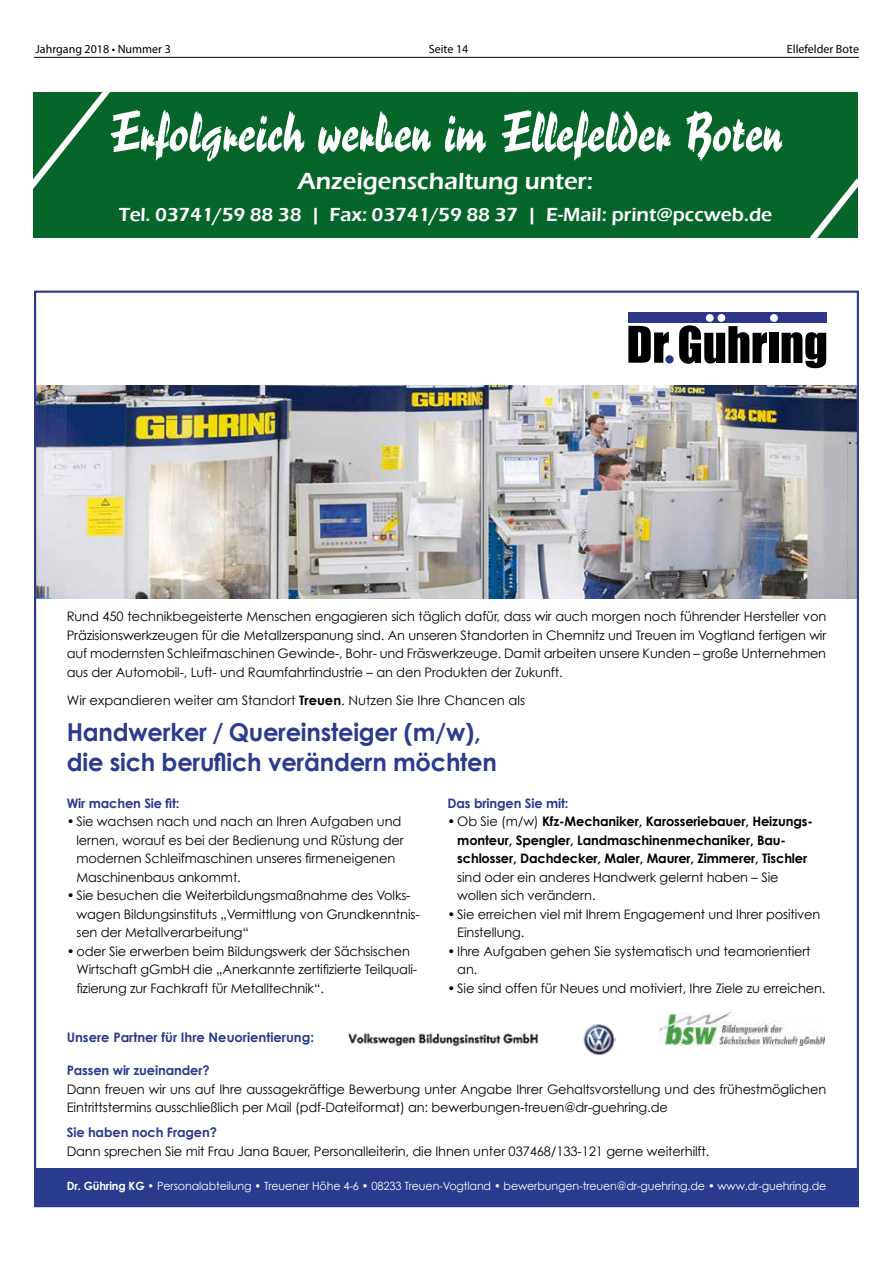
<style>
.page{position:relative;width:893px;height:1263px;background:#fff}
.page>*{position:absolute;margin:0;border:0;box-sizing:border-box;transform-origin:0 0}
.t1{font:52.5px "Reporter Two";color:#fff}
.t2{font:700 24.6px/30.8px "Century Gothic";letter-spacing:-.01em;color:#2b3b8d}
.t3{font:600 24px "Eras ITC";color:#fff}
.t4{font:600 19.5px "Eras ITC";letter-spacing:-.01em;color:#fff}
.t5{font:13.05px/18.5px "Century Gothic";letter-spacing:-.01em;color:#000}
.t6{font:700 13.05px/18.5px "Century Gothic";letter-spacing:-.01em;color:#000}
.t7{font:700 13.05px "Century Gothic";letter-spacing:-.01em;color:#2b3b8d}
.t8{font:12px "Myriad Pro";color:#000}
.t9{font:11.4px "Century Gothic";letter-spacing:-.01em;color:#fff}
.s1{font-weight:700}
.s2{font-weight:400}
</style>
<div class="page">
<hr style="left:34px;top:57px;width:825px;height:1px;background:#000">
<img style="left:37px;top:385px;width:819px;height:214px">
<div style="left:34px;top:1168px;width:825px;height:39px;background:#2b3b8d"></div>
<img style="left:348px;top:1024px;width:267px;height:32px">
<img style="left:659px;top:1012px;width:165px;height:33px">
<svg style="left:628px;top:326px;width:41px;height:37px"></svg>
<svg style="left:679px;top:325px;width:88px;height:39px"></svg>
<div style="left:769px;top:333px;width:9px;height:30px;background:#000"></div>
<svg style="left:782px;top:332px;width:44px;height:36px"></svg>
<div style="left:665px;top:355px;width:9px;height:8px;background:#2e368a;border-radius:50%"></div>
<div style="left:628px;top:312px;width:198px;height:11px;background:#2e368a"></div>
<div style="left:706px;top:314px;width:8px;height:8px;background:#fff;border-radius:50%"></div>
<div style="left:717px;top:314px;width:8px;height:8px;background:#fff;border-radius:50%"></div>
<div style="left:770px;top:314px;width:8px;height:8px;background:#fff;border-radius:50%"></div>
<div style="left:33px;top:92px;width:825px;height:145px;background:#066528"></div>
<svg style="left:33px;top:92px;width:77px;height:97px"></svg>
<svg style="left:804px;top:178px;width:54px;height:60px"></svg>
<p class="t8" style="left:36px;top:42px;width:137px">Jahrgang 2018 • Nummer 3</p>
<p class="t8" style="left:429px;top:42px;width:41px">Seite 14</p>
<p class="t8" style="left:787px;top:42px;width:74px">Ellefelder Bote</p>
<h1 class="t1" style="left:108px;top:99px;width:677px">Erfolgreich werben im Ellefelder Boten</h1>
<h3 class="t3" style="left:298px;top:167px;width:297px">Anzeigenschaltung unter:</h3>
<h3 class="t4" style="left:119px;top:203px;width:655px">Tel. 03741/59 88 38 | Fax: 03741/59 88 37 | E-Mail: print@pccweb.de</h3>
<p class="t5" style="left:67px;top:607px;width:761px;text-align:justify">Rund 450 technikbegeisterte Menschen engagieren sich täglich dafür, dass wir auch morgen noch führender Hersteller von Präzisionswerkzeugen für die Metallzerspanung sind. An unseren Standorten in Chemnitz und Treuen im Vogtland fertigen wir auf modernsten Schleifmaschinen Gewinde-, Bohr- und Fräswerkzeuge. Damit arbeiten unsere Kunden – große Unternehmen aus der Automobil-, Luft- und Raumfahrtindustrie – an den Produkten der Zukunft.</p>
<p class="t5" style="left:67px;top:691px;width:460px">Wir expandieren weiter am Standort <span class="s1">Treuen</span>. Nutzen Sie Ihre Chancen als</p>
<h2 class="t2" style="left:67px;top:716px;width:432px">Handwerker / Quereinsteiger (m/w), die sich beruflich verändern möchten</h2>
<p class="t7" style="left:67px;top:795px;width:114px">Wir machen Sie fit:</p>
<p class="t5" style="left:76px;top:812px;width:329px;text-indent:-10px">•Sie wachsen nach und nach an Ihren Aufgaben und lernen, worauf es bei der Bedienung und Rüstung der modernen Schleifmaschinen unseres firmeneigenen Maschinenbaus ankommt.</p>
<p class="t5" style="left:76px;top:886px;width:345px;text-indent:-10px">•Sie besuchen die Weiterbildungsmaßnahme des Volks&shy;wagen Bildungsinstituts „Vermittlung von Grundkenntnis&shy;sen der Metallverarbeitung“</p>
<p class="t5" style="left:76px;top:941px;width:342px;text-indent:-10px">•oder Sie erwerben beim Bildungswerk der Sächsischen<br>Wirtschaft gGmbH die „Anerkannte zertifizierte Teilquali&shy;fizierung zur Fachkraft für Metalltechnik“.</p>
<p class="t7" style="left:67px;top:1029px;width:249px">Unsere Partner für Ihre Neuorientierung:</p>
<p class="t7" style="left:448px;top:795px;width:122px">Das bringen Sie mit:</p>
<p class="t6" style="left:457px;top:812px;width:357px;text-indent:-10px"><span class="s2">•Ob Sie (m/w)</span> Kfz-Mechaniker, Karosseriebauer, Heizungs&shy;monteur, Spengler, Landmaschinenmechaniker, Bau&shy;schlosser, Dachdecker, Maler, Maurer, Zimmerer, Tischler</p>
<p class="t5" style="left:457px;top:868px;width:323px">sind oder ein anderes Handwerk gelernt haben – Sie wollen sich verändern.</p>
<p class="t5" style="left:457px;top:905px;width:365px;text-indent:-10px">•Sie erreichen viel mit Ihrem Engagement und Ihrer positiven<br>Einstellung.</p>
<p class="t5" style="left:457px;top:941px;width:355px;text-indent:-10px">•Ihre Aufgaben gehen Sie systematisch und teamorientiert an.</p>
<p class="t5" style="left:448px;top:978px;width:379px">•Sie sind offen für Neues und motiviert, Ihre Ziele zu erreichen.</p>
<p class="t7" style="left:67px;top:1062px;width:144px">Passen wir zueinander?</p>
<p class="t5" style="left:67px;top:1080px;width:761px">Dann freuen wir uns auf Ihre aussagekräftige Bewerbung unter Angabe Ihrer Gehaltsvorstellung und des frühestmöglichen<br>Eintrittstermins ausschließlich per Mail (pdf-Dateiformat) an: bewerbungen-treuen@dr-guehring.de</p>
<p class="t7" style="left:67px;top:1124px;width:152px">Sie haben noch Fragen?</p>
<p class="t5" style="left:67px;top:1141px;width:644px">Dann sprechen Sie mit Frau Jana Bauer, Personalleiterin, die Ihnen unter 037468/133-121 gerne weiterhilft.</p>
<p class="t9" style="left:67px;top:1178px;width:761px"><span class="s1">Dr. Gühring KG</span> • Personalabteilung • Treuener Höhe 4-6 • 08233 Treuen-Vogtland • bewerbungen-treuen@dr-guehring.de • www.dr-guehring.de</p>
</div>
